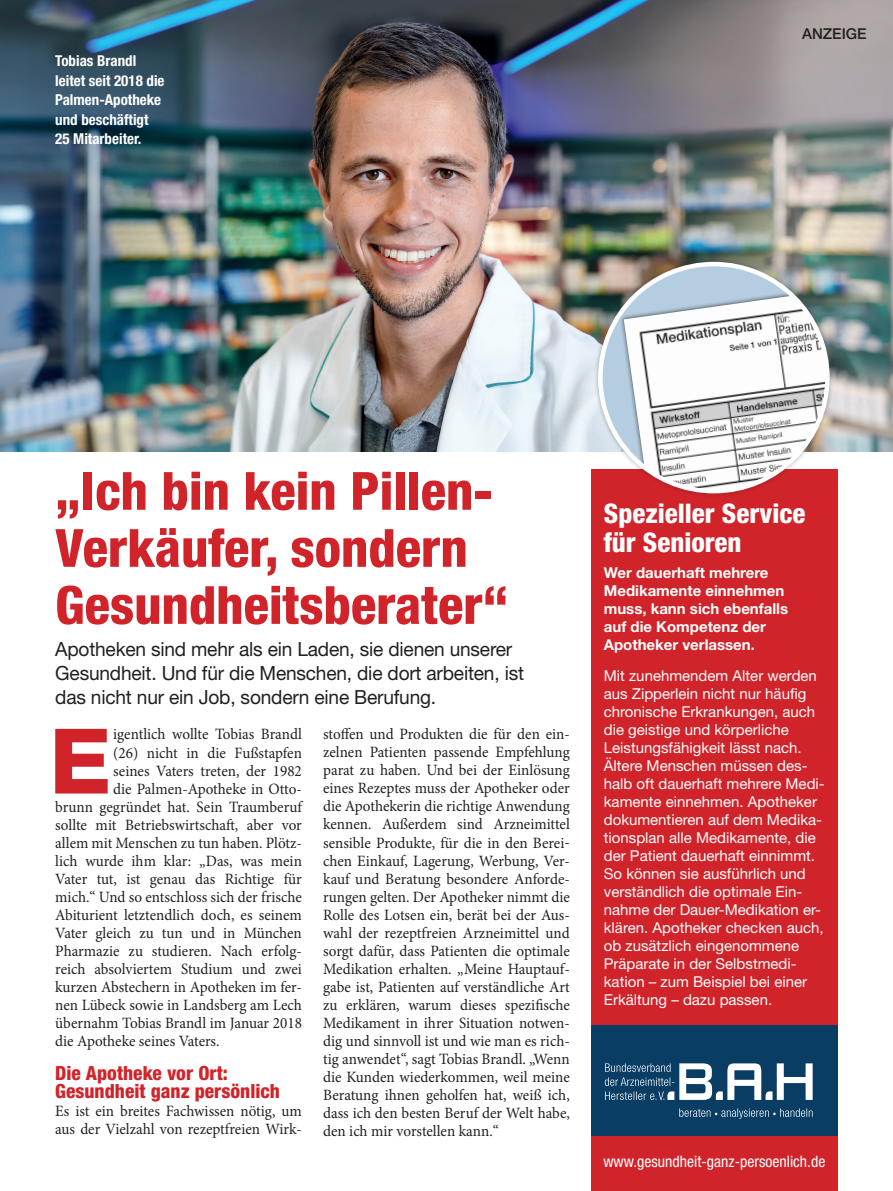
<style>
.page{position:relative;width:893px;height:1191px;background:#fff}
.page>*{position:absolute;margin:0;border:0;box-sizing:border-box;transform-origin:0 0}
.t1{font:800 90.45px "Helvetica Neue LT";color:#d1232a}
.t2{font:800 condensed 52.65px/57px "Helvetica Neue LT Pro";color:#d1232a}
.t3{font:800 condensed 27px/28.5px "Helvetica Neue LT Pro";color:#fff}
.t4{font:19.5px/24px "Helvetica Neue LT Pro";letter-spacing:-.01em;color:#231f20}
.t5{font:800 condensed 19.5px/18px "Helvetica Neue LT Pro";color:#d1232a}
.t6{font:15.75px/18px "Minion Pro";color:#231f20;text-align:justify;scale:.96 1}
.t7{font:condensed 15.75px "Helvetica Neue LT";color:#fff}
.t8{font:15px/18px "Helvetica Neue LT Pro";color:#fff}
.t9{font:700 15px/18px "Helvetica Neue LT Pro";color:#fff}
.t10{font:700 condensed 15px/19.5px "Helvetica Neue LT Std";color:#fff}
.t11{font:500 15px "Helvetica Neue LT Pro";color:#231f20}
</style>
<div class="page">
<div style="left:591px;top:1128px;width:247px;height:63px;background:#d1232a"></div>
<img style="left:0;top:0;width:893px;height:451px">
<div style="left:591px;top:469px;width:247px;height:567px;background:#d1232a"></div>
<div style="left:593px;top:257px;width:241px;height:241px;background:#231f20;opacity:.3"></div>
<svg style="left:600px;top:264px;width:227px;height:227px;fill:#b5cde1"></svg>
<div style="left:620px;top:264px;width:207px;height:227px;background:#231f20;opacity:.75"></div>
<img style="left:624px;top:296px;width:203px;height:195px">
<div style="left:591px;top:1025px;width:247px;height:110px;background:#0a3d63"></div>
<svg style="left:605px;top:1063px;width:208px;height:37px"></svg>
<svg style="left:679px;top:1108px;width:134px;height:10px"></svg>
<p class="t10" style="left:55px;top:51px;width:111px">Tobias Brandl leitet seit 2018 die<br>Palmen-Apotheke und beschäftigt<br>25 Mitarbeiter.</p>
<p class="t11" style="left:802px;top:25px;width:66px">ANZEIGE</p>
<h2 class="t2" style="left:55px;top:462px;width:454px">„Ich bin kein Pillen-<br>Verkäufer, sondern<br>Gesundheitsberater“</h2>
<p class="t4" style="left:55px;top:637px;width:470px">Apotheken sind mehr als ein Laden, sie dienen unserer<br>Gesundheit. Und für die Menschen, die dort arbeiten, ist das nicht nur ein Job, sondern eine Berufung.</p>
<h1 class="t1" style="left:49px;top:707px;width:63px">E</h1>
<p class="t6" style="left:113px;top:725px;width:198px">igentlich wollte Tobias Brandl</p>
<p class="t6" style="left:113px;top:743px;width:198px">(26) nicht in die Fußstapfen</p>
<p class="t6" style="left:113px;top:761px;width:198px">seines Vaters treten, der 1982</p>
<p class="t6" style="left:113px;top:779px;width:198px">die Palmen-Apotheke in Otto-</p>
<p class="t6" style="left:55px;top:797px;width:258px">brunn gegründet hat. Sein Traumberuf</p>
<p class="t6" style="left:55px;top:815px;width:258px">sollte mit Betriebswirtschaft, aber vor</p>
<p class="t6" style="left:55px;top:833px;width:258px">allem mit Menschen zu tun haben. Plötz-</p>
<p class="t6" style="left:55px;top:851px;width:258px">lich wurde ihm klar: „Das, was mein</p>
<p class="t6" style="left:55px;top:869px;width:258px">Vater tut, ist genau das Richtige für</p>
<p class="t6" style="left:55px;top:887px;width:258px">mich.“ Und so entschloss sich der frische</p>
<p class="t6" style="left:55px;top:905px;width:258px">Abiturient letztendlich doch, es seinem</p>
<p class="t6" style="left:55px;top:923px;width:258px">Vater gleich zu tun und in München</p>
<p class="t6" style="left:55px;top:941px;width:258px">Pharmazie zu studieren. Nach erfolg-</p>
<p class="t6" style="left:55px;top:959px;width:258px">reich absolviertem Studium und zwei</p>
<p class="t6" style="left:55px;top:977px;width:258px">kurzen Abstechern in Apotheken im fer-</p>
<p class="t6" style="left:55px;top:995px;width:258px">nen Lübeck sowie in Landsberg am Lech</p>
<p class="t6" style="left:55px;top:1013px;width:258px">übernahm Tobias Brandl im Januar 2018</p>
<p class="t6" style="left:55px;top:1031px;width:173px">die Apotheke seines Vaters.</p>
<p class="t5" style="left:55px;top:1063px;width:226px">Die Apotheke vor Ort:<br>Gesundheit ganz persönlich</p>
<p class="t6" style="left:55px;top:1101px;width:258px">Es ist ein breites Fachwissen nötig, um aus der Vielzahl von rezeptfreien Wirk-</p>
<p class="t6" style="left:323px;top:725px;width:258px">stoffen und Produkten die für den ein&shy;zelnen Patienten passende Empfehlung parat zu haben. Und bei der Einlösung eines Rezeptes muss der Apotheker oder die Apothekerin die richtige Anwendung kennen. Außerdem sind Arzneimittel sensible Produkte, für die in den Berei&shy;chen Einkauf, Lagerung, Werbung, Ver&shy;kauf und Beratung besondere Anforde&shy;rungen gelten. Der Apotheker nimmt die Rolle des Lotsen ein, berät bei der Aus&shy;wahl der rezeptfreien Arzneimittel und sorgt dafür, dass Patienten die optimale Medikation erhalten. „Meine Hauptauf&shy;gabe ist, Patienten auf verständliche Art zu erklären, warum dieses spezifische Medikament in ihrer Situation notwen&shy;dig und sinnvoll ist und wie man es rich&shy;tig anwendet“, sagt Tobias Brandl. „Wenn die Kunden wiederkommen, weil meine Beratung ihnen geholfen hat, weiß ich, dass ich den besten Beruf der Welt habe, den ich mir vorstellen kann.“</p>
<h3 class="t3" style="left:604px;top:499px;width:203px">Spezieller Service für Senioren</h3>
<p class="t9" style="left:604px;top:563px;width:186px">Wer dauerhaft mehrere<br>Medikamente einnehmen muss, kann sich ebenfalls auf die Kompetenz der<br>Apotheker verlassen.</p>
<p class="t8" style="left:604px;top:666px;width:222px">Mit zunehmendem Alter werden aus Zipperlein nicht nur häufig chronische Erkrankungen, auch die geistige und körperliche<br>Leistungsfähigkeit lässt nach.<br>Ältere Menschen müssen des&shy;halb oft dauerhaft mehrere Medi&shy;kamente einnehmen. Apotheker dokumentieren auf dem Medika&shy;tionsplan alle Medikamente, die der Patient dauerhaft einnimmt.<br>So können sie ausführlich und verständlich die optimale Ein&shy;nahme der Dauer-Medikation er&shy;klären. Apotheker checken auch, ob zusätzlich eingenommene<br>Präparate in der Selbstmedi&shy;kation – zum Beispiel bei einer<br>Erkältung – dazu passen.</p>
<p class="t7" style="left:603px;top:1152px;width:223px">www.gesundheit-ganz-persoenlich.de</p>
</div>
